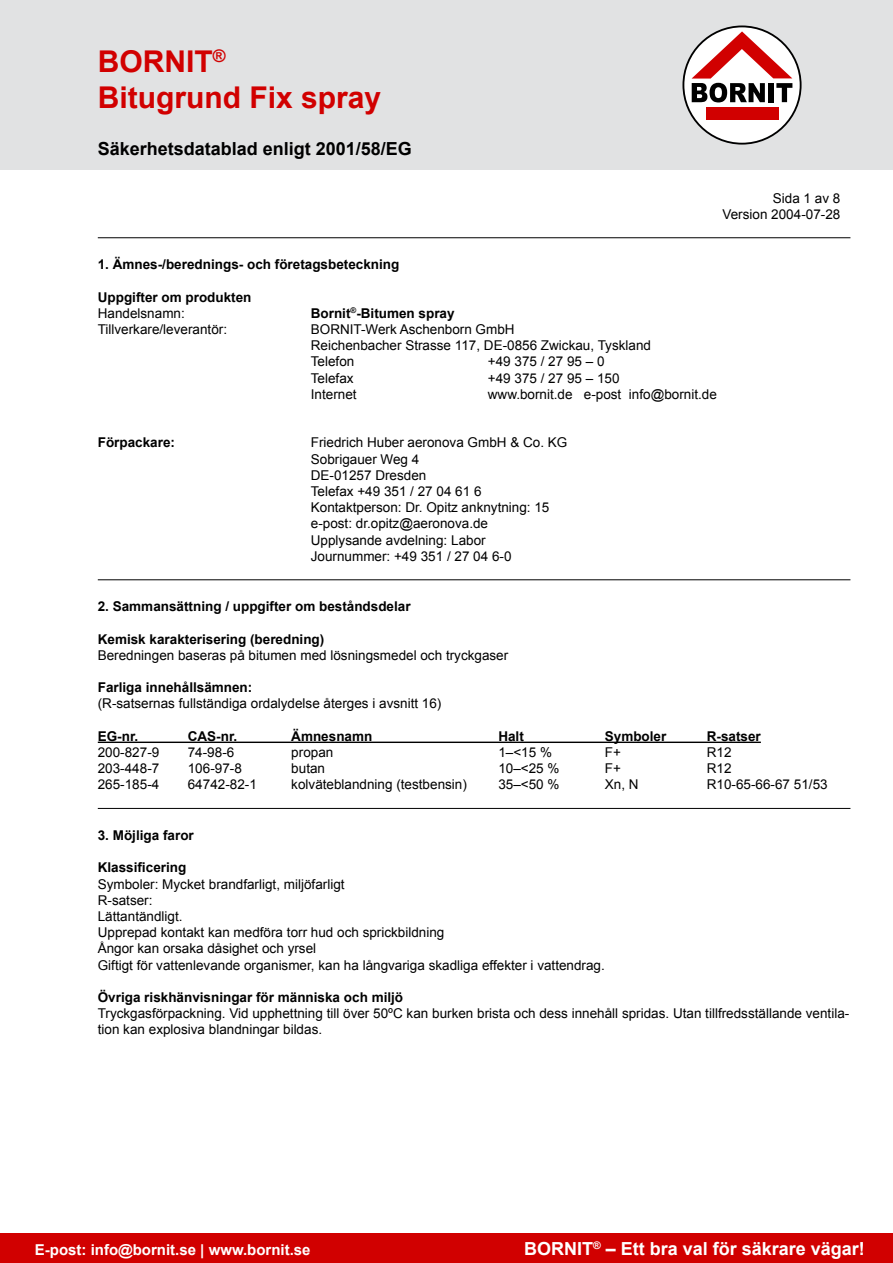
<style>
.page{position:relative;width:893px;height:1263px;background:#fff}
.page>*{position:absolute;margin:0;border:0;box-sizing:border-box;transform-origin:0 0}
.Rubbe{font:700 30px "Arial";color:#d10000}
.t1{font:700 18px "Arial";color:#fff}
.UB_2{font:700 18px "Arial";color:#000}
.t2{font:700 15px "Arial";color:#fff}
.Bröd{font:13.5px/16.2px "Arial";color:#000}
.Fet_bröd{font:700 13.5px "Arial";color:#000}
.tabell_1{font:13.5px "Arial";color:#000}
.tabell_1-2{font:700 13.5px "Arial";color:#000}
.Bröd-2{font:700 13.5px "Arial";color:#000}
.Högertabb{font:13.5px "Arial";color:#000}
</style>
<div class="page">
<div style="left:0;top:1233px;width:893px;height:30px;background:#d10000"></div>
<div style="left:0;top:0;width:893px;height:170px;background:#e1e2e3"></div>
<svg style="left:683px;top:26px;width:118px;height:118px;background:#e8e2e2"></svg>
<div style="left:682px;top:26px;width:119px;height:119px;border:2px solid #000;border-radius:50%"></div>
<div style="left:706px;top:108px;width:72px;height:12px;background:#d10000"></div>
<svg style="left:692px;top:31px;width:100px;height:71px;background:#c49999"></svg>
<hr style="left:98px;top:237px;width:752px;height:1px;background:#000">
<hr style="left:98px;top:579px;width:752px;height:1px;background:#000">
<hr style="left:98px;top:742px;width:663px;height:1px;background:#000">
<hr style="left:98px;top:808px;width:752px;height:1px;background:#000">
<p class="Rubbe" style="left:98px;top:44px;width:129px">BORNIT<sup>®</sup></p>
<p class="Rubbe" style="left:98px;top:80px;width:285px">Bitugrund Fix spray</p>
<p class="UB_2" style="left:98px;top:138px;width:316px">Säkerhetsdatablad enligt 2001/58/EG</p>
<p class="Högertabb" style="left:773px;top:190px;width:69px">Sida 1 av 8</p>
<p class="Högertabb" style="left:722px;top:206px;width:119px">Version 2004-07-28</p>
<p class="Fet_bröd" style="left:98px;top:257px;width:303px">1. Ämnes-/berednings- och företagsbeteckning</p>
<p class="Fet_bröd" style="left:98px;top:289px;width:155px">Uppgifter om produkten</p>
<p class="Bröd" style="left:98px;top:305px;width:89px">Handelsnamn:</p>
<p class="Bröd-2" style="left:311px;top:305px;width:145px">Bornit<sup>®</sup>-Bitumen spray</p>
<p class="Bröd" style="left:98px;top:321px;width:131px">Tillverkare/leverantör:</p>
<p class="Bröd" style="left:311px;top:321px;width:205px">BORNIT-Werk Aschenborn GmbH</p>
<p class="Bröd" style="left:311px;top:337px;width:342px">Reichenbacher Strasse 117, DE-0856 Zwickau, Tyskland</p>
<p class="Bröd" style="left:311px;top:354px;width:45px">Telefon</p>
<p class="Bröd" style="left:488px;top:354px;width:118px">+49 375 / 27 95 – 0</p>
<p class="Bröd" style="left:311px;top:370px;width:44px">Telefax</p>
<p class="Bröd" style="left:488px;top:370px;width:133px">+49 375 / 27 95 – 150</p>
<p class="Bröd" style="left:311px;top:386px;width:47px">Internet</p>
<p class="Bröd" style="left:488px;top:386px;width:231px">www.bornit.de e-post info@bornit.de</p>
<p class="Bröd-2" style="left:98px;top:435px;width:79px">Förpackare:</p>
<p class="Bröd" style="left:311px;top:435px;width:258px">Friedrich Huber aeronova GmbH &amp; Co. KG</p>
<p class="Bröd" style="left:311px;top:451px;width:110px">Sobrigauer Weg 4</p>
<p class="Bröd" style="left:311px;top:467px;width:117px">DE-01257 Dresden</p>
<p class="Bröd" style="left:311px;top:483px;width:172px">Telefax +49 351 / 27 04 61 6</p>
<p class="Bröd" style="left:311px;top:499px;width:240px">Kontaktperson: Dr. Opitz anknytning: 15</p>
<p class="Bröd" style="left:311px;top:516px;width:179px">e-post: dr.opitz@aeronova.de</p>
<p class="Bröd" style="left:311px;top:532px;width:176px">Upplysande avdelning: Labor</p>
<p class="Bröd" style="left:311px;top:548px;width:202px">Journummer: +49 351 / 27 04 6-0</p>
<p class="Fet_bröd" style="left:98px;top:599px;width:314px">2. Sammansättning / uppgifter om beståndsdelar</p>
<p class="Fet_bröd" style="left:98px;top:631px;width:228px">Kemisk karakterisering (beredning)</p>
<p class="Bröd" style="left:98px;top:647px;width:412px">Beredningen baseras på bitumen med lösningsmedel och tryckgaser</p>
<p class="Fet_bröd" style="left:98px;top:680px;width:156px">Farliga innehållsämnen:</p>
<p class="Bröd" style="left:98px;top:696px;width:345px">(R-satsernas fullständiga ordalydelse återges i avsnitt 16)</p>
<p class="tabell_1-2" style="left:98px;top:728px;width:42px">EG-nr.</p>
<p class="tabell_1-2" style="left:188px;top:728px;width:51px">CAS-nr.</p>
<p class="tabell_1-2" style="left:291px;top:728px;width:83px">Ämnesnamn</p>
<p class="tabell_1-2" style="left:498px;top:728px;width:27px">Halt</p>
<p class="tabell_1-2" style="left:605px;top:728px;width:63px">Symboler</p>
<p class="tabell_1-2" style="left:707px;top:728px;width:56px">R-satser</p>
<p class="tabell_1" style="left:98px;top:745px;width:63px">200-827-9</p>
<p class="tabell_1" style="left:188px;top:745px;width:48px">74-98-6</p>
<p class="tabell_1" style="left:291px;top:745px;width:44px">propan</p>
<p class="tabell_1" style="left:498px;top:745px;width:55px">1–&lt;15 %</p>
<p class="tabell_1" style="left:605px;top:745px;width:18px">F+</p>
<p class="tabell_1" style="left:707px;top:745px;width:26px">R12</p>
<p class="tabell_1" style="left:98px;top:761px;width:63px">203-448-7</p>
<p class="tabell_1" style="left:188px;top:761px;width:56px">106-97-8</p>
<p class="tabell_1" style="left:291px;top:761px;width:35px">butan</p>
<p class="tabell_1" style="left:498px;top:761px;width:63px">10–&lt;25 %</p>
<p class="tabell_1" style="left:605px;top:761px;width:18px">F+</p>
<p class="tabell_1" style="left:707px;top:761px;width:26px">R12</p>
<p class="tabell_1" style="left:98px;top:777px;width:63px">265-185-4</p>
<p class="tabell_1" style="left:188px;top:777px;width:71px">64742-82-1</p>
<p class="tabell_1" style="left:291px;top:777px;width:177px">kolväteblandning (testbensin)</p>
<p class="tabell_1" style="left:498px;top:777px;width:63px">35–&lt;50 %</p>
<p class="tabell_1" style="left:605px;top:777px;width:35px">Xn, N</p>
<p class="tabell_1" style="left:707px;top:777px;width:122px">R10-65-66-67 51/53</p>
<p class="Fet_bröd" style="left:98px;top:827px;width:98px">3. Möjliga faror</p>
<p class="Fet_bröd" style="left:98px;top:860px;width:90px">Klassificering</p>
<p class="Bröd" style="left:98px;top:876px;width:248px">Symboler: Mycket brandfarligt, miljöfarligt</p>
<p class="Bröd" style="left:98px;top:892px;width:56px">R-satser:</p>
<p class="Bröd" style="left:98px;top:908px;width:86px">Lättantändligt.</p>
<p class="Bröd" style="left:98px;top:924px;width:348px">Upprepad kontakt kan medföra torr hud och sprickbildning</p>
<p class="Bröd" style="left:98px;top:940px;width:220px">Ångor kan orsaka dåsighet och yrsel</p>
<p class="Bröd" style="left:98px;top:957px;width:509px">Giftigt för vattenlevande organismer, kan ha långvariga skadliga effekter i vattendrag.</p>
<p class="Fet_bröd" style="left:98px;top:989px;width:307px">Övriga riskhänvisningar för människa och miljö</p>
<p class="Bröd" style="left:98px;top:1005px;width:753px">Tryckgasförpackning. Vid upphettning till över 50ºC kan burken brista och dess innehåll spridas. Utan tillfredsställande ventila&shy;tion kan explosiva blandningar bildas.</p>
<p class="t2" style="left:35px;top:1241px;width:277px">E-post: info@bornit.se | www.bornit.se</p>
<p class="t1" style="left:524px;top:1238px;width:342px">BORNIT<sup>®</sup> – Ett bra val för säkrare vägar!</p>
</div>
